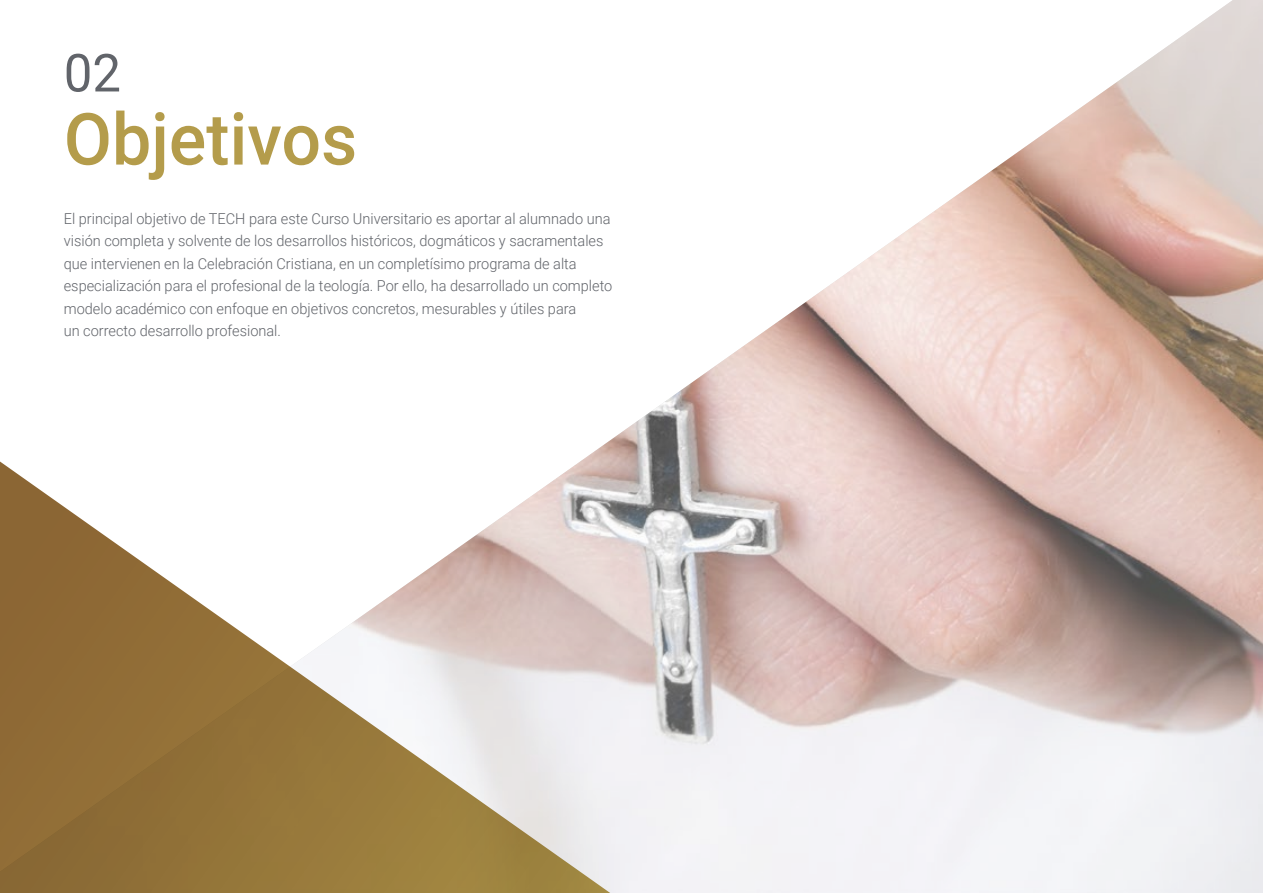
<style>
.page{position:relative;width:1263px;height:893px;background:#fff}
.page>*{position:absolute;margin:0;border:0;box-sizing:border-box;transform-origin:0 0}
.t1{font:500 72px "Roboto";color:#b49c4b}
.t2{font:52.5px "Roboto";color:#61646a}
.t3{font:300 15px/22.5px "Roboto";color:#61646a}
</style>
<div class="page">
<img style="left:602px;top:0;width:661px;height:893px">
<svg style="left:0;top:446px;width:640px;height:447px"></svg>
<h2 class="t2" style="left:64px;top:36px;width:59px">02</h2>
<h1 class="t1" style="left:64px;top:89px;width:295px">Objetivos</h1>
<p class="t3" style="left:64px;top:207px;width:550px">El principal objetivo de TECH para este Curso Universitario es aportar al alumnado una visión completa y solvente de los desarrollos históricos, dogmáticos y sacramentales que intervienen en la Celebración Cristiana, en un completísimo programa de alta especialización para el profesional de la teología. Por ello, ha desarrollado un completo modelo académico con enfoque en objetivos concretos, mesurables y útiles para<br>un correcto desarrollo profesional.</p>
</div>
